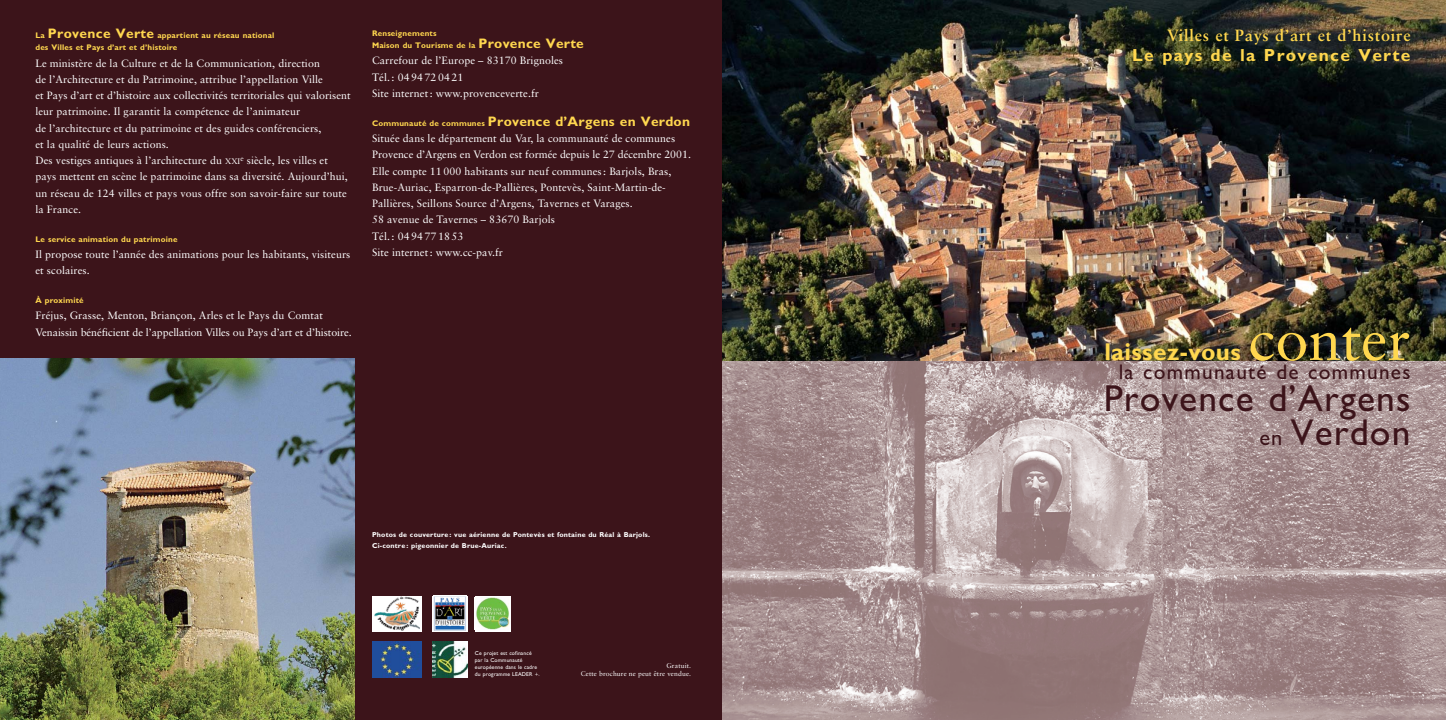
<style>
.page{position:relative;width:1446px;height:720px;background:#fff}
.page>*{position:absolute;margin:0;border:0;box-sizing:border-box;transform-origin:0 0}
.t1{font:59.38px "Sabon";color:#ffd74f}
.t2{font:37.5px/33.8px "M Gill Sans";letter-spacing:.03em;color:#3c141a;text-align:right}
.t3{font:700 24.38px "M Gill Sans";letter-spacing:.015em;color:#ffd74f}
.t4{font:21.25px "M Gill Sans";letter-spacing:.06em;color:#3c141a}
.t5{font:700 17.5px "M Gill Sans";letter-spacing:.075em;color:#ffd74f}
.t6{font:700 16.25px "Sabon";letter-spacing:.05em;color:#ffd74f}
.t7{font:700 13.75px "M Gill Sans";letter-spacing:.02em;color:#ffd74f}
.t8{font:10.62px/16.2px "Sabon";letter-spacing:.01em;color:#fff}
.t9{font:700 8.12px/12.5px "M Gill Sans";letter-spacing:.02em;color:#ffd74f}
.t10{font:700 7.12px/11.2px "M Gill Sans";letter-spacing:.025em;color:#fff}
.t11{font:6.88px/8.2px "Sabon";letter-spacing:.02em;color:#fff;text-align:right}
.t12{font:5.62px/6.9px "M Gill Sans";letter-spacing:.02em;color:#fff}
.s1{font-size:13.75px}
.s2{font-size:8px}
.s3{font-size:8.12px}
.s4{font-size:22.5px}
</style>
<div class="page">
<div style="left:0;top:0;width:723px;height:719px;background:#3c141a"></div>
<img style="left:723px;top:360px;width:723px;height:359px">
<img style="left:723px;top:0;width:723px;height:360px">
<img style="left:372px;top:641px;width:50px;height:36px">
<img style="left:432px;top:641px;width:36px;height:36px">
<div style="left:372px;top:595px;width:50px;height:36px;background:#fff"></div>
<img style="left:375px;top:596px;width:45px;height:34px">
<div style="left:432px;top:595px;width:36px;height:36px;background:#f2f4f9"></div>
<img style="left:434px;top:595px;width:33px;height:36px">
<div style="left:475px;top:595px;width:35px;height:36px;background:#fff"></div>
<img style="left:476px;top:597px;width:34px;height:32px">
<img style="left:0;top:358px;width:354px;height:361px">
<p class="t9" style="left:35px;top:30px;width:240px">La <span class="s1">Provence Verte</span> appartient au réseau national des Villes et Pays d’art et d’histoire</p>
<p class="t8" style="left:35px;top:56px;width:317px">Le ministère de la Culture et de la Communication, direction<br>de l’Architecture et du Patrimoine, attribue l’appellation Ville<br>et Pays d’art et d’histoire aux collectivités territoriales qui valorisent leur patrimoine. Il garantit la compétence de l’animateur<br>de l’architecture et du patrimoine et des guides conférenciers,<br>et la qualité de leurs actions.<br>Des vestiges antiques à l’architecture du <span class="s2">XXI</span><sup>e</sup> siècle, les villes et pays mettent en scène le patrimoine dans sa diversité. Aujourd’hui, un réseau de 124 villes et pays vous offre son savoir-faire sur toute la France.</p>
<p class="t9" style="left:35px;top:233px;width:144px">Le service animation du patrimoine</p>
<p class="t8" style="left:35px;top:247px;width:316px">Il propose toute l’année des animations pour les habitants, visiteurs et scolaires.</p>
<p class="t9" style="left:35px;top:295px;width:50px">À proximité</p>
<p class="t8" style="left:35px;top:308px;width:318px">Fréjus, Grasse, Menton, Briançon, Arles et le Pays du Comtat<br>Venaissin bénéficient de l’appellation Villes ou Pays d’art et d’histoire.</p>
<p class="t9" style="left:372px;top:28px;width:213px">Renseignements<br>Maison du Tourisme de la <span class="s1">Provence Verte</span></p>
<p class="t8" style="left:372px;top:53px;width:192px">Carrefour de l’Europe – 83170 Brignoles<br>Tél.: 0494720421<br>Site internet : www.provenceverte.fr</p>
<p class="t7" style="left:372px;top:116px;width:319px"><span class="s3">Communauté de communes</span> Provence d’Argens en Verdon</p>
<p class="t8" style="left:372px;top:131px;width:320px">Située dans le département du Var, la communauté de communes Provence d’Argens en Verdon est formée depuis le 27 décembre 2001.<br>Elle compte 11000 habitants sur neuf communes: Barjols, Bras, Brue-Auriac, Esparron-de-Pallières, Pontevès, Saint-Martin-de-Pallières, Seillons Source d’Argens, Tavernes et Varages.<br>58 avenue de Tavernes – 83670 Barjols<br>Tél.: 0494771853<br>Site internet : www.cc-pav.fr</p>
<p class="t10" style="left:372px;top:529px;width:279px">Photos de couverture: vue aérienne de Pontevès et fontaine du Réal à Barjols.<br>Ci-contre: pigeonnier de Brue-Auriac.</p>
<p class="t12" style="left:475px;top:650px;width:66px">Ce projet est cofinancé par la Communauté européenne dans le cadre du programme LEADER +.</p>
<p class="t11" style="left:581px;top:661px;width:112px">Gratuit.<br>Cette brochure ne peut être vendue.</p>
<h3 class="t6" style="left:1167px;top:28px;width:245px">Villes et Pays d’art et d’histoire</h3>
<h3 class="t5" style="left:1132px;top:49px;width:280px">Le pays de la Provence Verte</h3>
<h1 class="t1" style="left:1249px;top:314px;width:163px">conter</h1>
<h3 class="t4" style="left:1118px;top:364px;width:293px">la communauté de communes</h3>
<h2 class="t2" style="left:1103px;top:386px;width:308px">Provence d’Argens <span class="s4">en</span> Verdon</h2>
<h3 class="t3" style="left:1104px;top:343px;width:138px">laissez-vous</h3>
</div>
